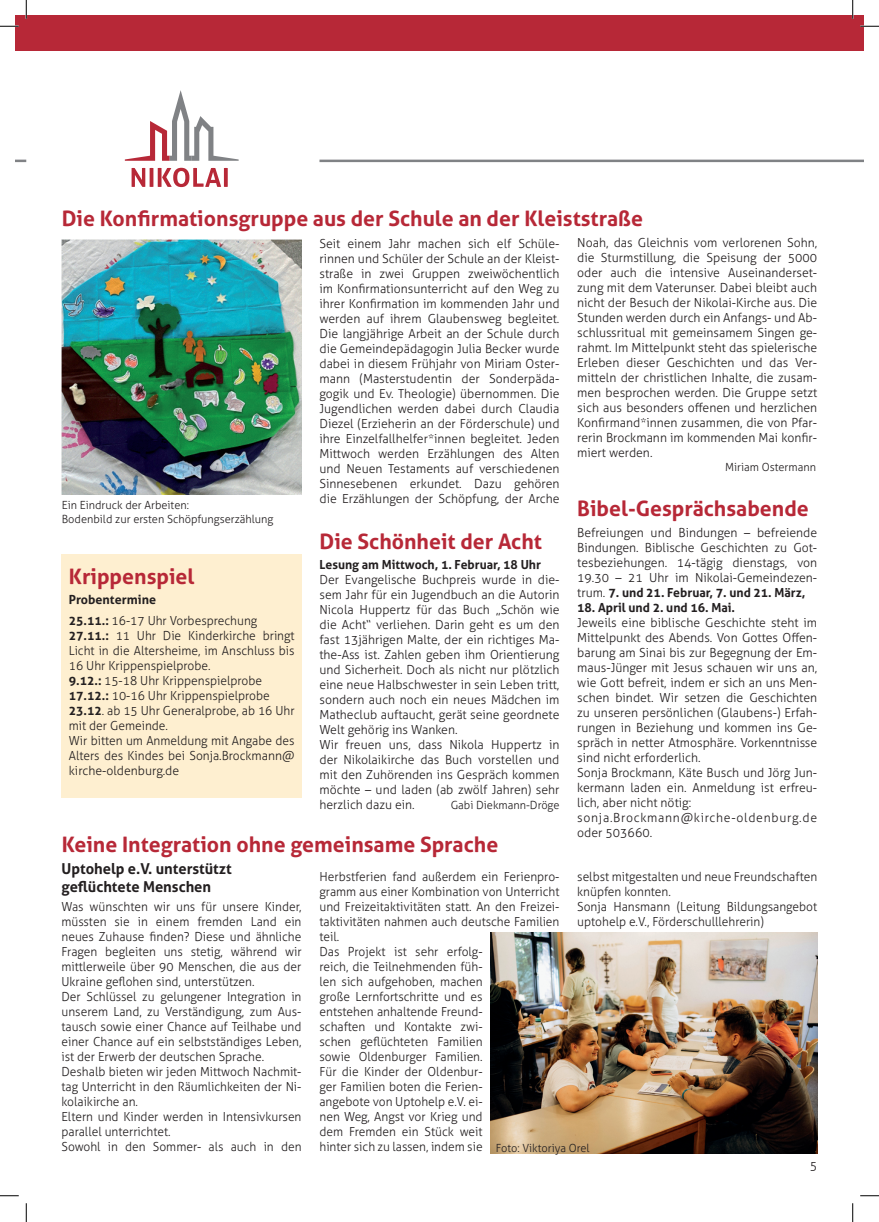
<style>
.page{position:relative;width:879px;height:1222px;background:#fff}
.page>*{position:absolute;margin:0;border:0;box-sizing:border-box;transform-origin:0 0}
.t1{font:700 21.25px "Aller";color:#b72837}
.t2{font:700 15px/18px "Aller";color:#231f20}
.t3{font:300 12.5px/15px "Aller";color:#231f20;text-align:justify}
.t4{font:300 12.5px/15px "Aller";color:#231f20;scale:.96 1}
.t5{font:700 12.5px "Aller";color:#231f20}
.t6{font:300 11.25px/13.5px "Aller";color:#231f20}
.s1{font-weight:700}
</style>
<div class="page">
<div style="left:16px;top:16px;width:10px;height:35px;background:#b72837"></div>
<svg style="left:16px;top:160px;width:9px;height:2px"></svg>
<svg style="left:125px;top:90px;width:113px;height:71px"></svg>
<svg style="left:131px;top:168px;width:97px;height:19px"></svg>
<div style="left:26px;top:16px;width:836px;height:35px;background:#b72837"></div>
<hr style="left:320px;top:160px;width:542px;height:2px;background:#808285">
<img style="left:62px;top:240px;width:239px;height:255px">
<img style="left:490px;top:932px;width:326px;height:221px">
<div style="left:62px;top:554px;width:239px;height:244px;background:#feefd0"></div>
<svg style="left:0;top:25px;width:19px;height:2px"></svg>
<svg style="left:860px;top:25px;width:18px;height:2px"></svg>
<svg style="left:0;top:1195px;width:19px;height:1px"></svg>
<svg style="left:860px;top:1195px;width:18px;height:1px"></svg>
<svg style="left:25px;top:0;width:2px;height:19px"></svg>
<svg style="left:25px;top:1203px;width:2px;height:19px"></svg>
<svg style="left:851px;top:0;width:2px;height:19px"></svg>
<svg style="left:852px;top:1203px;width:1px;height:19px"></svg>
<h1 class="t1" style="left:62px;top:206px;width:582px">Die Konfirmationsgruppe aus der Schule an der Kleiststraße</h1>
<p class="t3" style="left:319px;top:236px;width:241px">Seit einem Jahr machen sich elf Schüle&shy;rinnen und Schüler der Schule an der Kleist&shy;straße in zwei Gruppen zweiwöchentlich im Konfirmationsunterricht auf den Weg zu ihrer Konfirmation im kommenden Jahr und werden auf ihrem Glaubensweg begleitet.<br>Die langjährige Arbeit an der Schule durch die Gemeindepädagogin Julia Becker wurde dabei in diesem Frühjahr von Miriam Oster&shy;mann (Masterstudentin der Sonderpäda&shy;gogik und Ev. Theologie) übernommen. Die Jugendlichen werden dabei durch Claudia Diezel (Erzieherin an der Förderschule) und ihre Einzelfallhelfer*innen begleitet. Jeden Mittwoch werden Erzählungen des Alten und Neuen Testaments auf verschiedenen Sinnesebenen erkundet. Dazu gehören die Erzählungen der Schöpfung, der Arche</p>
<p class="t3" style="left:577px;top:235px;width:241px">Noah, das Gleichnis vom verlorenen Sohn, die Sturmstillung, die Speisung der 5000 oder auch die intensive Auseinanderset&shy;zung mit dem Vaterunser. Dabei bleibt auch nicht der Besuch der Nikolai-Kirche aus. Die Stunden werden durch ein Anfangs- und Ab&shy;schlussritual mit gemeinsamem Singen ge&shy;rahmt. Im Mittelpunkt steht das spielerische Erleben dieser Geschichten und das Ver&shy;mitteln der christlichen Inhalte, die zusam&shy;men besprochen werden. Die Gruppe setzt sich aus besonders offenen und herzlichen Konfirmand*innen zusammen, die von Pfar&shy;rerin Brockmann im kommenden Mai konfir&shy;miert werden.</p>
<p class="t6" style="left:725px;top:460px;width:92px">Miriam Ostermann</p>
<h1 class="t1" style="left:577px;top:496px;width:233px">Bibel-Gesprächsabende</h1>
<p class="t3" style="left:577px;top:525px;width:241px">Befreiungen und Bindungen – befreiende Bindungen. Biblische Geschichten zu Got&shy;tesbeziehungen. 14-tägig dienstags, von 19.30 – 21 Uhr im Nikolai-Gemeindezen&shy;trum. <span class="s1">7. und 21. Februar, 7. und 21. März,</span></p>
<p class="t5" style="left:577px;top:600px;width:159px">18. April und 2. und 16. Mai.</p>
<p class="t3" style="left:577px;top:615px;width:241px;text-align:left">Jeweils eine biblische Geschichte steht im Mittelpunkt des Abends. Von Gottes Offen&shy;barung am Sinai bis zur Begegnung der Em&shy;maus-Jünger mit Jesus schauen wir uns an, wie Gott befreit, indem er sich an uns Men&shy;schen bindet. Wir setzen die Geschichten zu unseren persönlichen (Glaubens-) Erfah&shy;rungen in Beziehung und kommen ins Ge&shy;spräch in netter Atmosphäre. Vorkenntnisse sind nicht erforderlich.<br>Sonja Brockmann, Käte Busch und Jörg Jun&shy;kermann laden ein. Anmeldung ist erfreu&shy;lich, aber nicht nötig: sonja.Brockmann@kirche-oldenburg.de oder 503660.</p>
<p class="t6" style="left:62px;top:499px;width:213px">Ein Eindruck der Arbeiten:<br>Bodenbild zur ersten Schöpfungserzählung</p>
<h1 class="t1" style="left:319px;top:528px;width:224px">Die Schönheit der Acht</h1>
<p class="t5" style="left:319px;top:557px;width:223px">Lesung am Mittwoch, 1. Februar, 18 Uhr</p>
<p class="t3" style="left:319px;top:572px;width:241px;text-align:left">Der Evangelische Buchpreis wurde in die&shy;sem Jahr für ein Jugendbuch an die Autorin Nicola Huppertz für das Buch „Schön wie die Acht“ verliehen. Darin geht es um den fast 13jährigen Malte, der ein richtiges Ma&shy;the-Ass ist. Zahlen geben ihm Orientierung und Sicherheit. Doch als nicht nur plötzlich eine neue Halbschwester in sein Leben tritt, sondern auch noch ein neues Mädchen im Matheclub auftaucht, gerät seine geordnete Welt gehörig ins Wanken.<br>Wir freuen uns, dass Nikola Huppertz in der Nikolaikirche das Buch vorstellen und mit den Zuhörenden ins Gespräch kommen möchte – und laden (ab zwölf Jahren) sehr herzlich dazu ein.</p>
<h1 class="t1" style="left:69px;top:563px;width:127px">Krippenspiel</h1>
<p class="t4" style="left:69px;top:590px;width:198px;line-height:20.4px"><span class="s1">Probentermine<br>25.11.:</span> 16-17 Uhr Vorbesprechung</p>
<p class="t4" style="left:69px;top:628px;width:236px"><span class="s1">27.11.:</span> 11 Uhr Die Kinderkirche bringt Licht in die Altersheime, im Anschluss bis 16 Uhr Krippenspielprobe.<br><span class="s1">9.12.:</span> 15-18 Uhr Krippenspielprobe <span class="s1">17.12.:</span> 10-16 Uhr Krippenspielprobe <span class="s1">23.12</span>. ab 15 Uhr Generalprobe, ab 16 Uhr mit der Gemeinde.<br>Wir bitten um Anmeldung mit Angabe des Alters des Kindes bei Sonja.Brockmann@ kirche-oldenburg.de</p>
<p class="t6" style="left:450px;top:798px;width:110px">Gabi Diekmann-Dröge</p>
<h1 class="t1" style="left:62px;top:831px;width:438px">Keine Integration ohne gemeinsame Sprache</h1>
<p class="t2" style="left:61px;top:859px;width:172px">Uptohelp e.V. unterstützt geflüchtete Menschen</p>
<p class="t4" style="left:61px;top:899px;width:251px">Was wünschten wir uns für unsere Kinder, müssten sie in einem fremden Land ein neues Zuhause finden? Diese und ähnliche Fragen begleiten uns stetig, während wir mittlerweile über 90 Menschen, die aus der Ukraine geflohen sind, unterstützen.<br>Der Schlüssel zu gelungener Integration in unserem Land, zu Verständigung, zum Aus&shy;tausch sowie einer Chance auf Teilhabe und einer Chance auf ein selbstständiges Leben, ist der Erwerb der deutschen Sprache.<br>Deshalb bieten wir jeden Mittwoch Nachmit&shy;tag Unterricht in den Räumlichkeiten der Ni&shy;kolaikirche an.<br>Eltern und Kinder werden in Intensivkursen parallel unterrichtet.<br>Sowohl in den Sommer- als auch in den</p>
<p class="t4" style="left:577px;top:869px;width:251px">selbst mitgestalten und neue Freundschaften knüpfen konnten.<br>Sonja Hansmann (Leitung Bildungsangebot uptohelp e.V., Förderschulllehrerin)</p>
<p class="t4" style="left:319px;top:869px;width:251px;text-align:justify">Herbstferien fand außerdem ein Ferienpro&shy;gramm aus einer Kombination von Unterricht und Freizeitaktivitäten statt. An den Freizei&shy;taktivitäten nahmen auch deutsche Familien</p>
<p class="t4" style="left:319px;top:929px;width:171px">teil.<br>Das Projekt ist sehr erfolg&shy;reich, die Teilnehmenden füh&shy;len sich aufgehoben, machen große Lernfortschritte und es entstehen anhaltende Freund&shy;schaften und Kontakte zwi&shy;schen geflüchteten Familien sowie Oldenburger Familien.<br>Für die Kinder der Oldenbur&shy;ger Familien boten die Ferien&shy;angebote von Uptohelp e.V. ei&shy;nen Weg, Angst vor Krieg und dem Fremden ein Stück weit hinter sich zu lassen, indem sie</p>
<p class="t6" style="left:495px;top:1141px;width:95px">Foto: Viktoriya Orel</p>
<p class="t3" style="left:809px;top:1157px;width:9px">5</p>
</div>
